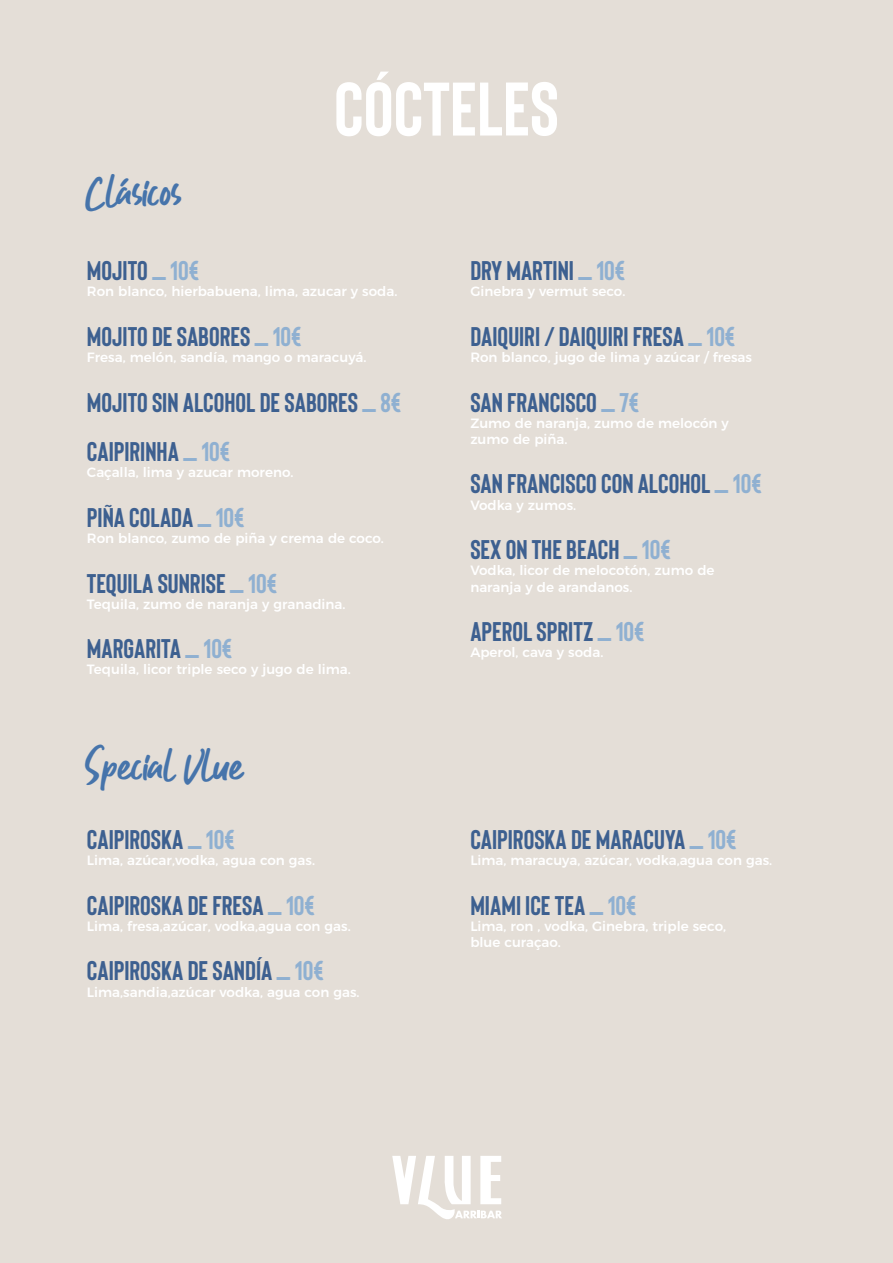
<style>
.page{position:relative;width:893px;height:1263px;background:#e4ded7}
.page>*{position:absolute;margin:0;border:0;box-sizing:border-box;transform-origin:0 0}
.t1{font:700 75.6px "Bison";color:#fff}
.t2{font:42px "Guthen Bloots Basic";color:#4674ab}
.t3{font:700 27px/49.5px "Bison";color:#3d6090}
.t4{font:500 13.5px/16.2px "Montserrat";color:#fff}
.s1{color:#8fb0d1}
</style>
<div class="page">
<svg style="left:392px;top:1156px;width:110px;height:63px"></svg>
<h2 class="t2" style="left:86px;top:165px;width:97px">Clásicos</h2>
<h1 class="t1" style="left:334px;top:68px;width:226px">CÓCTELES</h1>
<h3 class="t3" style="left:87px;top:246px;width:114px">MOJITO <span class="s1">_ 10€</span></h3>
<p class="t4" style="left:87px;top:282px;width:312px">Ron blanco, hierbabuena, lima, azucar y soda.</p>
<h3 class="t3" style="left:87px;top:312px;width:216px">MOJITO DE SABORES <span class="s1">_ 10€</span></h3>
<p class="t4" style="left:87px;top:348px;width:281px">Fresa, melón, sandía, mango o maracuyá.</p>
<h3 class="t3" style="left:87px;top:377px;width:316px">MOJITO SIN ALCOHOL DE SABORES <span class="s1">_ 8€<br></span>CAIPIRINHA <span class="s1">_ 10€</span></h3>
<p class="t4" style="left:87px;top:463px;width:208px">Caçalla, lima y azucar moreno.</p>
<h3 class="t3" style="left:87px;top:493px;width:160px">PIÑA COLADA <span class="s1">_ 10€</span></h3>
<p class="t4" style="left:87px;top:529px;width:298px">Ron blanco, zumo de piña y crema de coco.</p>
<h3 class="t3" style="left:87px;top:558px;width:192px">TEQUILA SUNRISE <span class="s1">_ 10€</span></h3>
<p class="t4" style="left:87px;top:595px;width:260px">Tequila, zumo de naranja y granadina.</p>
<h3 class="t3" style="left:87px;top:624px;width:147px">MARGARITA <span class="s1">_ 10€</span></h3>
<p class="t4" style="left:87px;top:660px;width:265px">Tequila, licor triple seco y jugo de lima.</p>
<h2 class="t2" style="left:86px;top:739px;width:158px">Special Vlue</h2>
<h3 class="t3" style="left:87px;top:815px;width:150px">CAIPIROSKA <span class="s1">_ 10€</span></h3>
<p class="t4" style="left:87px;top:851px;width:230px">Lima, azúcar,vodka, agua con gas.</p>
<h3 class="t3" style="left:87px;top:881px;width:230px">CAIPIROSKA DE FRESA <span class="s1">_ 10€</span></h3>
<p class="t4" style="left:87px;top:917px;width:265px">Lima, fresa,azúcar, vodka,agua con gas.</p>
<h3 class="t3" style="left:87px;top:946px;width:239px">CAIPIROSKA DE SANDÍA <span class="s1">_ 10€</span></h3>
<p class="t4" style="left:87px;top:983px;width:274px">Lima,sandia,azúcar vodka, agua con gas.</p>
<h3 class="t3" style="left:470px;top:246px;width:157px">DRY MARTINI <span class="s1">_ 10€</span></h3>
<p class="t4" style="left:470px;top:282px;width:157px">Ginebra y vermut seco.</p>
<h3 class="t3" style="left:470px;top:312px;width:267px">DAIQUIRI / DAIQUIRI FRESA <span class="s1">_ 10€</span></h3>
<p class="t4" style="left:470px;top:348px;width:283px">Ron blanco, jugo de lima y azúcar / fresas</p>
<h3 class="t3" style="left:470px;top:377px;width:171px">SAN FRANCISCO <span class="s1">_ 7€</span></h3>
<p class="t4" style="left:470px;top:414px;width:260px">Zumo de naranja, zumo de melocón y zumo de piña.</p>
<h3 class="t3" style="left:470px;top:459px;width:293px">SAN FRANCISCO CON ALCOHOL <span class="s1">_ 10€</span></h3>
<p class="t4" style="left:470px;top:496px;width:107px">Vodka y zumos.</p>
<h3 class="t3" style="left:470px;top:525px;width:202px">SEX ON THE BEACH <span class="s1">_ 10€</span></h3>
<p class="t4" style="left:470px;top:561px;width:246px">Vodka, licor de melocotón, zumo de naranja y de arandanos.</p>
<h3 class="t3" style="left:470px;top:607px;width:176px">APEROL SPRITZ <span class="s1">_ 10€</span></h3>
<p class="t4" style="left:470px;top:643px;width:135px">Aperol, cava y soda.</p>
<h3 class="t3" style="left:470px;top:815px;width:268px">CAIPIROSKA DE MARACUYA <span class="s1">_ 10€</span></h3>
<p class="t4" style="left:470px;top:851px;width:303px">Lima, maracuya, azúcar, vodka,agua con gas.</p>
<h3 class="t3" style="left:470px;top:881px;width:168px">MIAMI ICE TEA <span class="s1">_ 10€</span></h3>
<p class="t4" style="left:470px;top:917px;width:257px">Lima, ron , vodka, Ginebra, triple seco, blue curaçao.</p>
</div>
